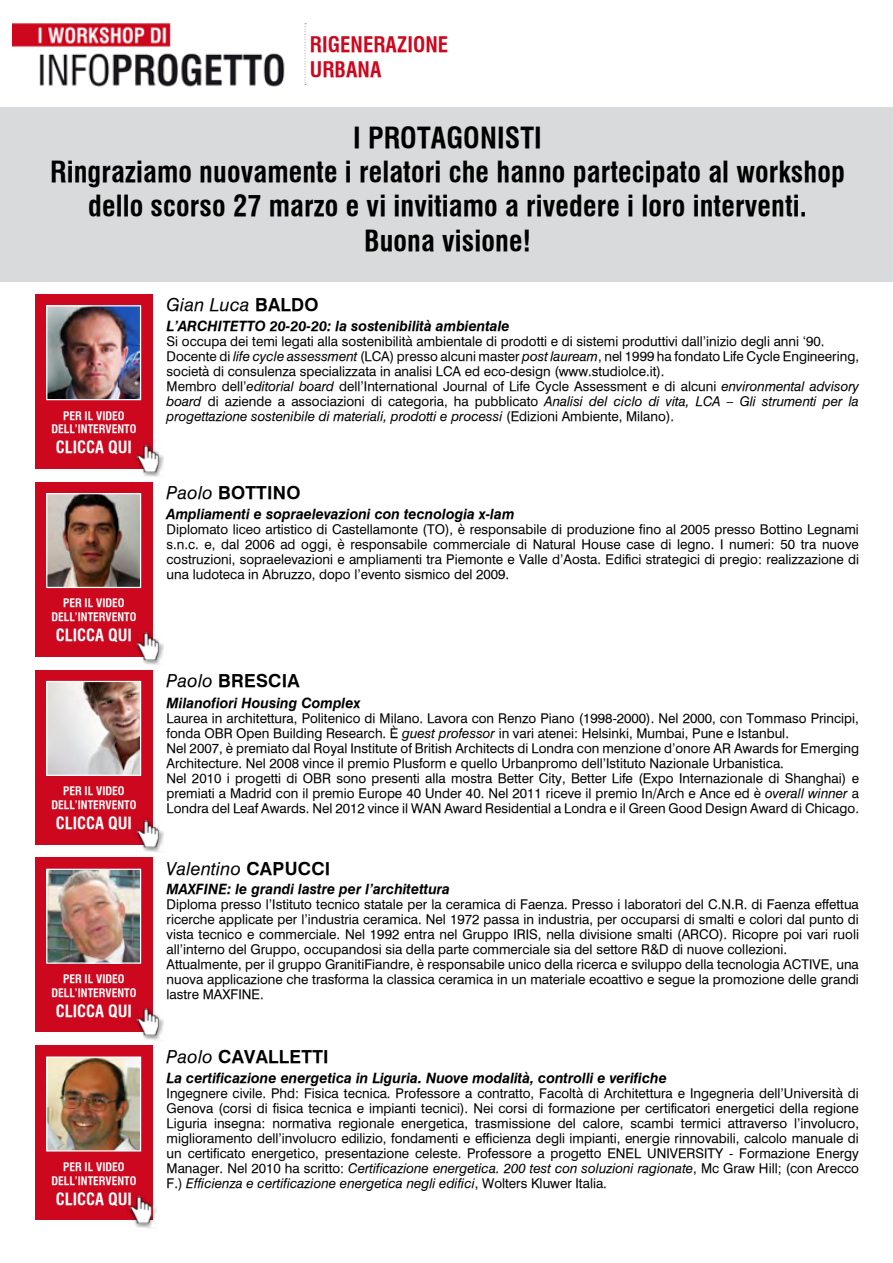
<style>
.page{position:relative;width:893px;height:1263px;background:#fff}
.page>*{position:absolute;margin:0;border:0;box-sizing:border-box;transform-origin:0 0}
.t1{font:700 condensed 28.5px "Halvett";letter-spacing:.005em;color:#000}
.t2{font:700 condensed 21px "Halvett";letter-spacing:.005em;color:#cd071e}
.t3{font:700 18px "Halvett";letter-spacing:.015em;color:#000}
.t4{font:italic 18px "Halvett";letter-spacing:.015em;color:#000}
.t5{font:700 condensed 16.5px "Halvett";color:#fff}
.t6{font:italic 700 14.25px "Halvett";color:#000}
.t7{font:13.5px/15px "Halvett";color:#000;text-align:justify}
.t8{font:700 condensed 11.55px "Halvett";color:#fff}
.s1{font-weight:700;font-style:normal}
.s2{font-style:italic}
.s3{font-weight:400;font-style:italic}
</style>
<div class="page">
<svg style="left:305px;top:23px;width:1px;height:62px"></svg>
<img style="left:13px;top:23px;width:272px;height:64px">
<div style="left:35px;top:294px;width:117px;height:175px;background:#cd071e"></div>
<div style="left:134px;top:442px;width:30px;height:35px;background:#000;opacity:.53"></div>
<img style="left:134px;top:441px;width:30px;height:35px">
<div style="left:35px;top:482px;width:117px;height:175px;background:#cd071e"></div>
<div style="left:134px;top:630px;width:30px;height:35px;background:#000;opacity:.53"></div>
<img style="left:134px;top:629px;width:30px;height:35px">
<div style="left:35px;top:670px;width:117px;height:174px;background:#cd071e"></div>
<img style="left:131px;top:817px;width:33px;height:35px">
<div style="left:35px;top:857px;width:117px;height:175px;background:#cd071e"></div>
<img style="left:136px;top:1004px;width:28px;height:36px">
<div style="left:35px;top:1045px;width:117px;height:175px;background:#cd071e"></div>
<div style="left:127px;top:1194px;width:29px;height:35px;background:#000;opacity:.53"></div>
<img style="left:127px;top:1192px;width:30px;height:35px">
<img style="left:48px;top:1058px;width:91px;height:91px">
<div style="left:46px;top:1056px;width:95px;height:95px;border:1px solid #fff"></div>
<img style="left:48px;top:871px;width:91px;height:91px">
<div style="left:46px;top:869px;width:95px;height:95px;border:1px solid #fff"></div>
<img style="left:48px;top:683px;width:91px;height:91px">
<div style="left:46px;top:681px;width:95px;height:95px;border:1px solid #fff"></div>
<img style="left:48px;top:495px;width:91px;height:91px">
<div style="left:46px;top:493px;width:95px;height:95px;border:1px solid #fff"></div>
<img style="left:48px;top:307px;width:91px;height:91px">
<div style="left:46px;top:305px;width:95px;height:95px;border:1px solid #fff"></div>
<div style="left:0;top:107px;width:893px;height:174px;background:#d9dadb"></div>
<p class="t2" style="left:310px;top:31px;width:140px">RIGENERAZIONE</p>
<p class="t2" style="left:310px;top:57px;width:73px">URBANA</p>
<p class="t1" style="left:353px;top:121px;width:190px">I PROTAGONISTI</p>
<p class="t1" style="left:50px;top:155px;width:796px">Ringraziamo nuovamente i relatori che hanno partecipato al workshop</p>
<p class="t1" style="left:88px;top:189px;width:720px">dello scorso 27 marzo e vi invitiamo a rivedere i loro interventi.</p>
<p class="t1" style="left:364px;top:223px;width:168px">Buona visione!</p>
<p class="t8" style="left:63px;top:409px;width:63px">PER IL VIDEO</p>
<p class="t8" style="left:51px;top:422px;width:87px">DELL’INTERVENTO</p>
<p class="t5" style="left:56px;top:437px;width:78px">CLICCA QUI</p>
<p class="t8" style="left:63px;top:596px;width:63px">PER IL VIDEO</p>
<p class="t8" style="left:51px;top:610px;width:87px">DELL’INTERVENTO</p>
<p class="t5" style="left:56px;top:625px;width:78px">CLICCA QUI</p>
<p class="t8" style="left:63px;top:784px;width:63px">PER IL VIDEO</p>
<p class="t8" style="left:51px;top:798px;width:87px">DELL’INTERVENTO</p>
<p class="t5" style="left:56px;top:813px;width:78px">CLICCA QUI</p>
<p class="t8" style="left:63px;top:972px;width:63px">PER IL VIDEO</p>
<p class="t8" style="left:51px;top:986px;width:87px">DELL’INTERVENTO</p>
<p class="t5" style="left:56px;top:1001px;width:78px">CLICCA QUI</p>
<p class="t8" style="left:63px;top:1160px;width:63px">PER IL VIDEO</p>
<p class="t8" style="left:51px;top:1174px;width:87px">DELL’INTERVENTO</p>
<p class="t5" style="left:56px;top:1189px;width:78px">CLICCA QUI</p>
<p class="t4" style="left:167px;top:294px;width:153px">Gian Luca <span class="s1">BALDO</span></p>
<p class="t6" style="left:167px;top:318px;width:345px">L’ARCHITETTO 20-20-20: la sostenibilità ambientale</p>
<p class="t7" style="left:167px;top:334px;width:659px">Si occupa dei temi legati alla sostenibilità ambientale di prodotti e di sistemi produttivi dall’inizio degli anni ‘90.</p>
<p class="t7" style="left:167px;top:349px;width:694px">Docente di <span class="s2">life cycle assessment</span> (LCA) presso alcuni master <span class="s2">post lauream</span>, nel 1999 ha fondato Life Cycle Engineering, società di consulenza specializzata in analisi LCA ed eco-design (www.studiolce.it).</p>
<p class="t7" style="left:167px;top:379px;width:694px">Membro dell’<span class="s2">editorial board</span> dell’International Journal of Life Cycle Assessment e di alcuni <span class="s2">environmental advisory board</span> di aziende a associazioni di categoria, ha pubblicato <span class="s2">Analisi del ciclo di vita, LCA – Gli strumenti per la progettazione sostenibile di materiali, prodotti e processi</span> (Edizioni Ambiente, Milano).</p>
<p class="t3" style="left:167px;top:482px;width:136px"><span class="s3">Paolo</span> BOTTINO</p>
<p class="t6" style="left:167px;top:505px;width:349px">Ampliamenti e sopraelevazioni con tecnologia x-lam</p>
<p class="t7" style="left:167px;top:521px;width:694px">Diplomato liceo artistico di Castellamonte (TO), è responsabile di produzione fino al 2005 presso Bottino Legnami s.n.c. e, dal 2006 ad oggi, è responsabile commerciale di Natural House case di legno. I numeri: 50 tra nuove costruzioni, sopraelevazioni e ampliamenti tra Piemonte e Valle d’Aosta. Edifici strategici di pregio: realizzazione di una ludoteca in Abruzzo, dopo l’evento sismico del 2009.</p>
<p class="t3" style="left:167px;top:670px;width:135px"><span class="s3">Paolo</span> BRESCIA</p>
<p class="t6" style="left:167px;top:694px;width:195px">Milanofiori Housing Complex</p>
<p class="t7" style="left:167px;top:710px;width:694px">Laurea in architettura, Politenico di Milano. Lavora con Renzo Piano (1998-2000). Nel 2000, con Tommaso Principi, fonda OBR Open Building Research. È <span class="s2">guest professor</span> in vari atenei: Helsinki, Mumbai, Pune e Istanbul.</p>
<p class="t7" style="left:167px;top:740px;width:694px">Nel 2007, è premiato dal Royal Institute of British Architects di Londra con menzione d’onore AR Awards for Emerging<br>Architecture. Nel 2008 vince il premio Plusform e quello Urbanpromo dell’Istituto Nazionale Urbanistica.</p>
<p class="t7" style="left:167px;top:770px;width:694px">Nel 2010 i progetti di OBR sono presenti alla mostra Better City, Better Life (Expo Internazionale di Shanghai) e premiati a Madrid con il premio Europe 40 Under 40. Nel 2011 riceve il premio In/Arch e Ance ed è <span class="s2">overall winner</span> a Londra del Leaf Awards. Nel 2012 vince il WAN Award Residential a Londra e il Green Good Design Award di Chicago.</p>
<p class="t4" style="left:167px;top:857px;width:165px">Valentino <span class="s1">CAPUCCI</span></p>
<p class="t6" style="left:167px;top:880px;width:285px">MAXFINE: le grandi lastre per l’architettura</p>
<p class="t7" style="left:167px;top:896px;width:694px">Diploma presso l’Istituto tecnico statale per la ceramica di Faenza. Presso i laboratori del C.N.R. di Faenza effettua ricerche applicate per l’industria ceramica. Nel 1972 passa in industria, per occuparsi di smalti e colori dal punto di vista tecnico e commerciale. Nel 1992 entra nel Gruppo IRIS, nella divisione smalti (ARCO). Ricopre poi vari ruoli all’interno del Gruppo, occupandosi sia della parte commerciale sia del settore R&amp;D di nuove collezioni.</p>
<p class="t7" style="left:167px;top:956px;width:694px">Attualmente, per il gruppo GranitiFiandre, è responsabile unico della ricerca e sviluppo della tecnologia ACTIVE, una nuova applicazione che trasforma la classica ceramica in un materiale ecoattivo e segue la promozione delle grandi lastre MAXFINE.</p>
<p class="t3" style="left:167px;top:1045px;width:164px"><span class="s3">Paolo</span> CAVALLETTI</p>
<p class="t6" style="left:167px;top:1069px;width:502px">La certificazione energetica in Liguria. Nuove modalità, controlli e verifiche</p>
<p class="t7" style="left:167px;top:1086px;width:694px">Ingegnere civile. Phd: Fisica tecnica. Professore a contratto, Facoltà di Architettura e Ingegneria dell’Università di Genova (corsi di fisica tecnica e impianti tecnici). Nei corsi di formazione per certificatori energetici della regione Liguria insegna: normativa regionale energetica, trasmissione del calore, scambi termici attraverso l’involucro, miglioramento dell’involucro edilizio, fondamenti e efficienza degli impianti, energie rinnovabili, calcolo manuale di un certificato energetico, presentazione celeste. Professore a progetto ENEL UNIVERSITY - Formazione Energy Manager. Nel 2010 ha scritto: <span class="s2">Certificazione energetica. 200 test con soluzioni ragionate</span>, Mc Graw Hill; (con Arecco F.) <span class="s2">Efficienza e certificazione energetica negli edifici</span>, Wolters Kluwer Italia.</p>
</div>
